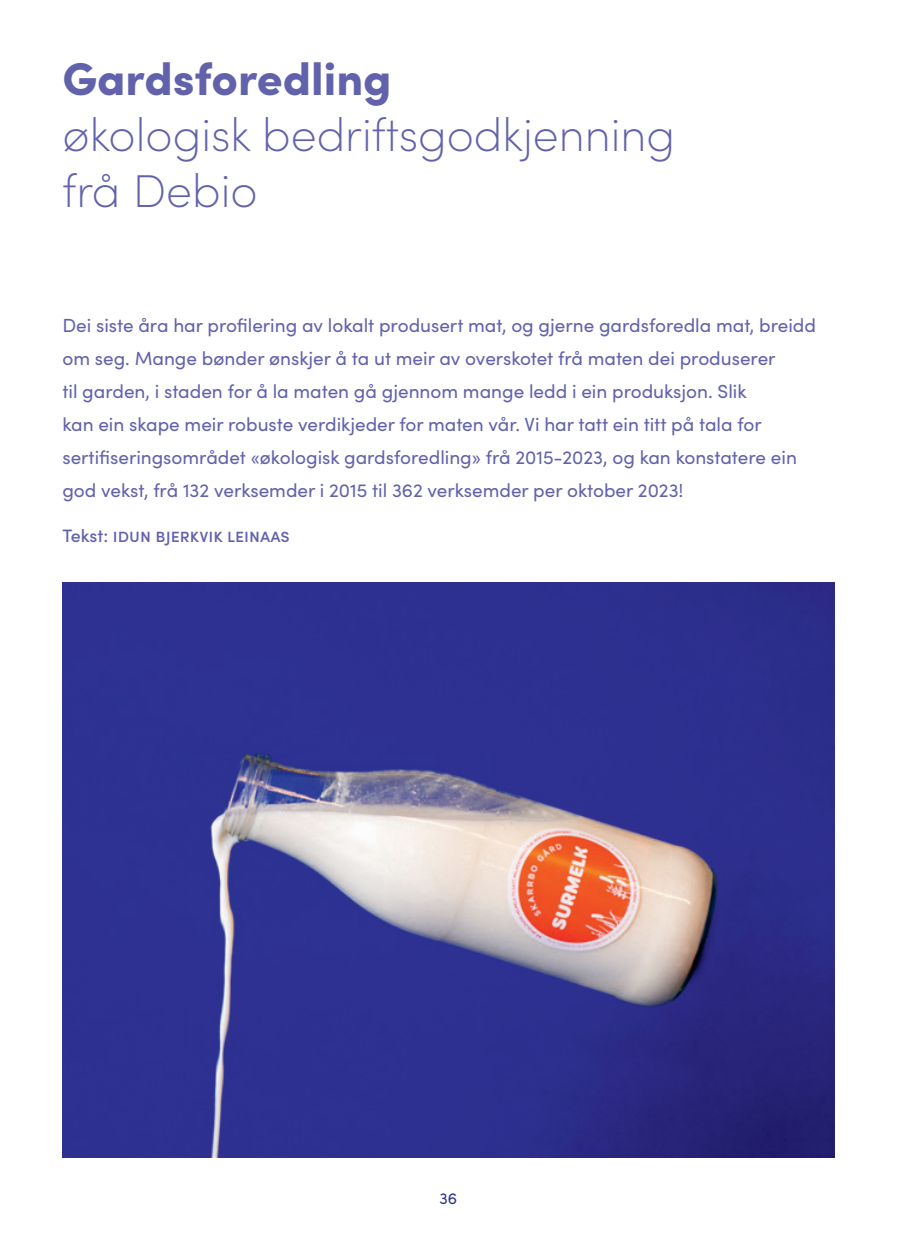
<style>
.page{position:relative;width:908px;height:1248px;background:#fff}
.page>*{position:absolute;margin:0;border:0;box-sizing:border-box;transform-origin:0 0}
.Underoverskrift_serif{font:200 46px "Sofia Pro";color:#6262ac}
.Underoverskrift_serif-2{font:900 46px "Sofia Pro";color:#6262ac}
.Brødtekst{font:19px/33px "Sofia Pro";color:#6262ac}
.Byline{font:500 18px "Sofia Pro";color:#6262ac}
.t1{font:16px "Sofia Pro";color:#2a3594}
</style>
<div class="page">
<img style="left:62px;top:582px;width:771px;height:575px">
<p class="Underoverskrift_serif-2" style="left:62px;top:43px;width:330px">Gardsforedling</p>
<p class="Underoverskrift_serif" style="left:62px;top:102px;width:614px">økologisk bedriftsgodkjenning</p>
<p class="Underoverskrift_serif" style="left:62px;top:158px;width:197px">frå Debio</p>
<p class="Brødtekst" style="left:62px;top:308px;width:754px">Dei siste åra har profilering av lokalt produsert mat, og gjerne gardsforedla mat, breidd om seg. Mange bønder ønskjer å ta ut meir av overskotet frå maten dei produserer<br>til garden, i staden for å la maten gå gjennom mange ledd i ein produksjon. Slik<br>kan ein skape meir robuste verdikjeder for maten vår. Vi har tatt ein titt på tala for sertifiseringsområdet «økologisk gardsforedling» frå 2015-2023, og kan konstatere ein god vekst, frå 132 verksemder i 2015 til 362 verksemder per oktober 2023!</p>
<p class="Byline" style="left:62px;top:522px;width:229px">Tekst: Idun Bjerkvik Leinaas</p>
<p class="t1" style="left:439px;top:1186px;width:19px">36</p>
</div>
